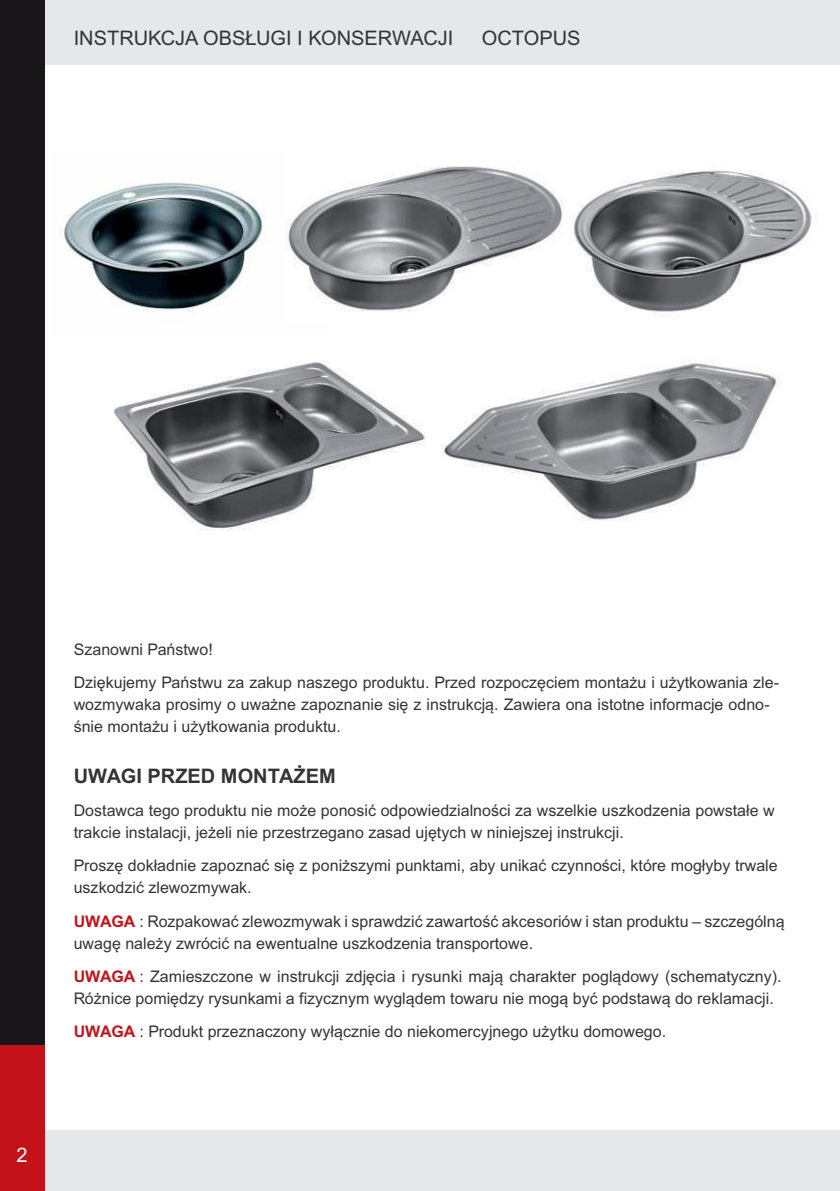
<style>
.page{position:relative;width:840px;height:1191px;background:#fff}
.page>*{position:absolute;margin:0;border:0;box-sizing:border-box;transform-origin:0 0}
.t1{font:20px "Arial";color:#343435}
.t2{font:700 20px "Arial";color:#343435}
.t3{font:20px "Arial";color:#fff}
.t4{font:16px/22px "Arial";color:#343435}
.s1{font-weight:700;color:#c4121a}
</style>
<div class="page">
<div style="left:0;top:0;width:839px;height:65px;background:#e6e7e9"></div>
<div style="left:0;top:1130px;width:839px;height:61px;background:#e6e7e9"></div>
<div style="left:0;top:0;width:45px;height:1191px;background:#19161a"></div>
<div style="left:0;top:1045px;width:45px;height:146px;background:#c4121a"></div>
<img style="left:64px;top:182px;width:201px;height:130px">
<img style="left:572px;top:170px;width:245px;height:142px">
<img style="left:442px;top:360px;width:338px;height:161px">
<img style="left:114px;top:361px;width:311px;height:170px">
<img style="left:285px;top:166px;width:278px;height:147px">
<p class="t1" style="left:74px;top:30px;width:381px">INSTRUKCJA OBSŁUGI I KONSERWACJI</p>
<p class="t1" style="left:481px;top:31px;width:100px">OCTOPUS</p>
<p class="t3" style="left:16px;top:1147px;width:13px">2</p>
<p class="t4" style="left:74px;top:634px;width:706px;line-height:33.4px">Szanowni Państwo!<br>Dziękujemy Państwu za zakup naszego produktu. Przed rozpoczęciem montażu i użytkowania zle-</p>
<p class="t4" style="left:74px;top:695px;width:697px">wozmywaka prosimy o uważne zapoznanie się z instrukcją. Zawiera ona istotne informacje odno&shy;śnie montażu i użytkowania produktu.</p>
<p class="t2" style="left:74px;top:768px;width:263px">UWAGI PRZED MONTAŻEM</p>
<p class="t4" style="left:74px;top:800px;width:702px">Dostawca tego produktu nie może ponosić odpowiedzialności za wszelkie uszkodzenia powstałe w trakcie instalacji, jeżeli nie przestrzegano zasad ujętych w niniejszej instrukcji.</p>
<p class="t4" style="left:74px;top:856px;width:705px">Proszę dokładnie zapoznać się z poniższymi punktami, aby unikać czynności, które mogłyby trwale uszkodzić zlewozmywak.</p>
<p class="t4" style="left:74px;top:911px;width:712px"><span class="s1">UWAGA</span> : Rozpakować zlewozmywak i sprawdzić zawartość akcesoriów i stan produktu – szczególną uwagę należy zwrócić na ewentualne uszkodzenia transportowe.</p>
<p class="t4" style="left:74px;top:966px;width:709px"><span class="s1">UWAGA</span> : Zamieszczone w instrukcji zdjęcia i rysunki mają charakter poglądowy (schematyczny).<br>Różnice pomiędzy rysunkami a fizycznym wyglądem towaru nie mogą być podstawą do reklamacji.</p>
<p class="t4" style="left:74px;top:1022px;width:593px"><span class="s1">UWAGA</span> : Produkt przeznaczony wyłącznie do niekomercyjnego użytku domowego.</p>
</div>
